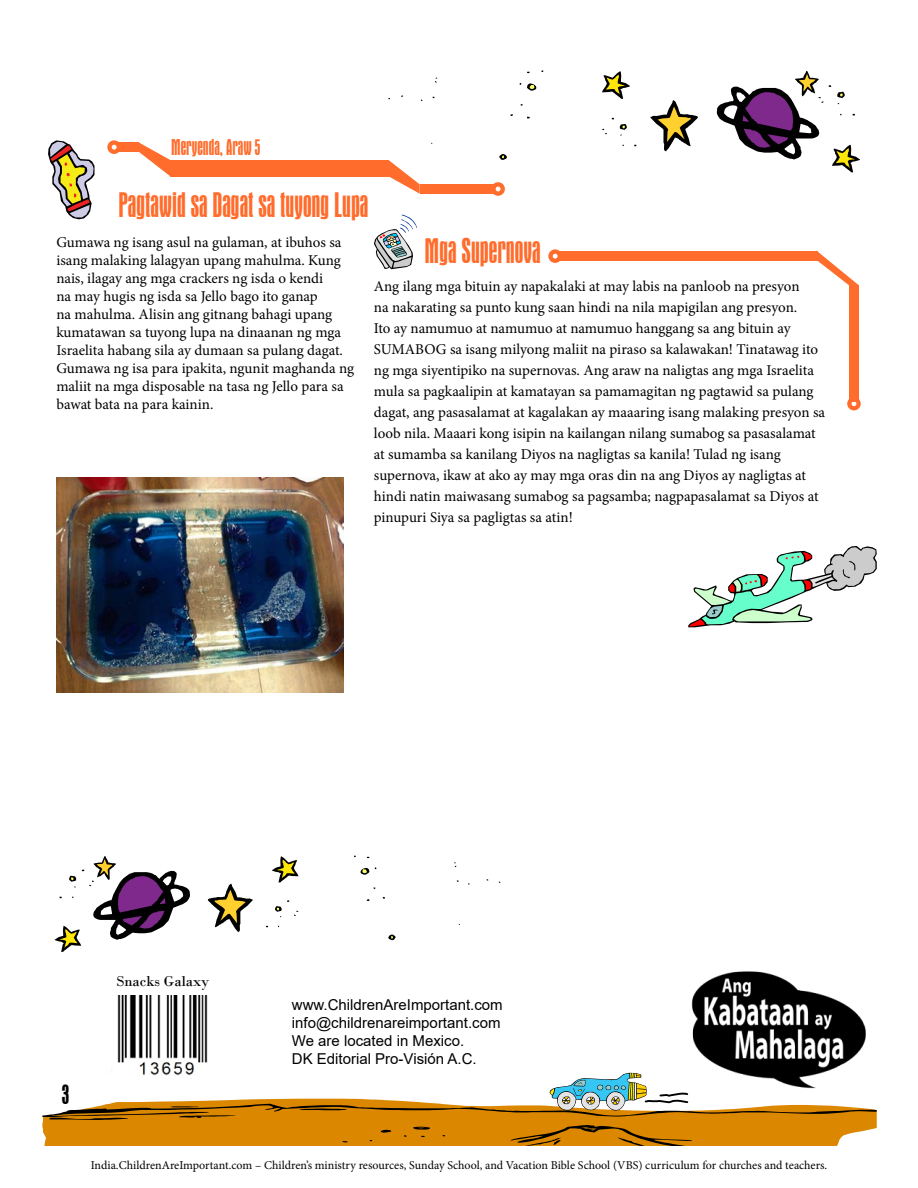
<style>
.page{position:relative;width:918px;height:1188px;background:#fff}
.page>*{position:absolute;margin:0;border:0;box-sizing:border-box;transform-origin:0 0}
.t1{font:condensed 36px "Aurora BT";color:#ff6c2c}
.t2{font:condensed 28.5px "Aurora BT";color:#000}
.t3{font:condensed 23.25px "Aurora BT";color:#ff6c2c}
.t4{font:15px/21px "Minion Pro";letter-spacing:-.005em;color:#000}
.t5{font:15px/18px "Arial";color:#000}
.t6{font:15px "Bodoni";color:#000}
.t7{font:12px "Minion Pro";color:#000}
</style>
<div class="page">
<svg style="left:42px;top:1073px;width:835px;height:73px"></svg>
<svg style="left:688px;top:546px;width:189px;height:81px"></svg>
<img style="left:86px;top:995px;width:154px;height:85px">
<img style="left:686px;top:971px;width:184px;height:121px">
<svg style="left:48px;top:140px;width:46px;height:79px"></svg>
<svg style="left:374px;top:215px;width:43px;height:54px"></svg>
<div style="left:170px;top:160px;width:218px;height:16px;background:#ff6c2c"></div>
<svg style="left:388px;top:160px;width:32px;height:34px"></svg>
<svg style="left:139px;top:143px;width:31px;height:33px"></svg>
<div style="left:420px;top:184px;width:75px;height:10px;background:#ff6c2c"></div>
<div style="left:118px;top:143px;width:21px;height:9px;background:#ff6c2c"></div>
<div style="left:107px;top:140px;width:14px;height:14px;border:4px solid #ff6c2c;border-radius:50%"></div>
<div style="left:491px;top:182px;width:14px;height:14px;border:4px solid #ff6c2c;border-radius:50%"></div>
<div style="left:560px;top:251px;width:258px;height:10px;background:#ff6c2c"></div>
<div style="left:548px;top:249px;width:14px;height:14px;border:4px solid #ff6c2c;border-radius:50%"></div>
<svg style="left:818px;top:252px;width:41px;height:33px"></svg>
<div style="left:849px;top:285px;width:10px;height:116px;background:#ff6c2c"></div>
<div style="left:847px;top:397px;width:14px;height:13px;border:4px solid #ff6c2c;border-radius:50%"></div>
<svg style="left:499px;top:154px;width:8px;height:6px"></svg>
<svg style="left:620px;top:124px;width:7px;height:12px"></svg>
<svg style="left:527px;top:83px;width:9px;height:8px"></svg>
<svg style="left:837px;top:92px;width:8px;height:12px"></svg>
<svg style="left:650px;top:100px;width:48px;height:51px"></svg>
<svg style="left:717px;top:71px;width:106px;height:89px"></svg>
<svg style="left:602px;top:71px;width:28px;height:28px"></svg>
<svg style="left:832px;top:145px;width:28px;height:27px"></svg>
<svg style="left:388px;top:935px;width:8px;height:5px"></svg>
<svg style="left:275px;top:900px;width:23px;height:17px"></svg>
<svg style="left:361px;top:868px;width:8px;height:7px"></svg>
<svg style="left:208px;top:884px;width:45px;height:48px"></svg>
<svg style="left:272px;top:856px;width:26px;height:26px"></svg>
<svg style="left:55px;top:856px;width:135px;height:96px"></svg>
<img style="left:56px;top:478px;width:287px;height:215px">
<h3 class="t3" style="left:171px;top:135px;width:91px">Meryenda, Araw 5</h3>
<h1 class="t1" style="left:119px;top:186px;width:251px">Pagtawid sa Dagat sa tuyong Lupa</h1>
<p class="t4" style="left:56px;top:233px;width:299px;line-height:18px">Gumawa ng isang asul na gulaman, at ibuhos sa isang malaking lalagyan upang mahulma. Kung nais, ilagay ang mga crackers ng isda o kendi<br>na may hugis ng isda sa Jello bago ito ganap<br>na mahulma. Alisin ang gitnang bahagi upang kumatawan sa tuyong lupa na dinaanan ng mga Israelita habang sila ay dumaan sa pulang dagat.<br>Gumawa ng isa para ipakita, ngunit maghanda ng maliit na mga disposable na tasa ng Jello para sa bawat bata na para kainin.</p>
<h1 class="t1" style="left:425px;top:232px;width:118px">Mga Supernova</h1>
<p class="t4" style="left:374px;top:276px;width:453px">Ang ilang mga bituin ay napakalaki at may labis na panloob na presyon<br>na nakarating sa punto kung saan hindi na nila mapigilan ang presyon.<br>Ito ay namumuo at namumuo at namumuo hanggang sa ang bituin ay SUMABOG sa isang milyong maliit na piraso sa kalawakan! Tinatawag ito ng mga siyentipiko na supernovas. Ang araw na naligtas ang mga Israelita mula sa pagkaalipin at kamatayan sa pamamagitan ng pagtawid sa pulang dagat, ang pasasalamat at kagalakan ay maaaring isang malaking presyon sa loob nila. Maaari kong isipin na kailangan nilang sumabog sa pasasalamat at sumamba sa kanilang Diyos na nagligtas sa kanila! Tulad ng isang supernova, ikaw at ako ay may mga oras din na ang Diyos ay nagligtas at hindi natin maiwasang sumabog sa pagsamba; nagpapasalamat sa Diyos at pinupuri Siya sa pagligtas sa atin!</p>
<p class="t6" style="left:116px;top:972px;width:95px">Snacks Galaxy</p>
<h2 class="t2" style="left:62px;top:1080px;width:9px">3</h2>
<p class="t5" style="left:292px;top:996px;width:212px">www.ChildrenAreImportant.com info@childrenareimportant.com<br>We are located in Mexico.<br>DK Editorial Pro-Visión A.C.</p>
<p class="t7" style="left:91px;top:1157px;width:738px">India.ChildrenAreImportant.com – Children’s ministry resources, Sunday School, and Vacation Bible School (VBS) curriculum for churches and teachers.</p>
</div>
